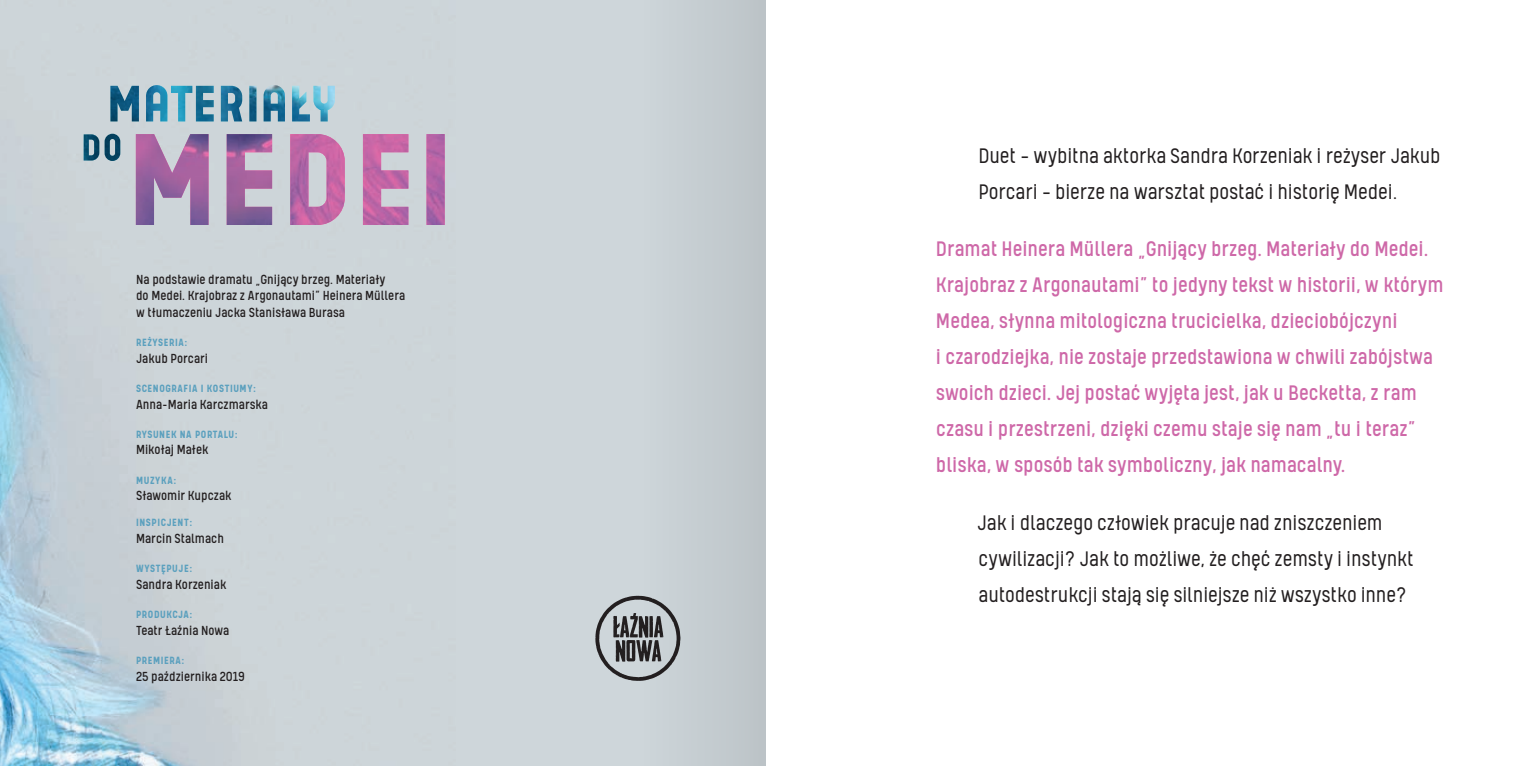
<style>
.page{position:relative;width:1531px;height:766px;background:#fff}
.page>*{position:absolute;margin:0;border:0;box-sizing:border-box;transform-origin:0 0}
.t1{font:24px/36px "Kelpt Sans B1";color:#ce68a8}
.t2{font:300 24px/36px "Kelpt Sans B1";letter-spacing:-.005em;color:#231f20}
.t3{font:15px/16.5px "Kelpt Sans B1";color:#231f20}
.t4{font:700 12px "Kelpt Sans B1";letter-spacing:.05em;color:#5ba0be}
</style>
<div class="page">
<div style="left:0;top:0;width:765px;height:765px;background:#ced6da"></div>
<img style="left:0;top:134px;width:226px;height:631px">
<svg style="left:84px;top:134px;width:361px;height:91px"></svg>
<img style="left:84px;top:85px;width:251px;height:76px">
<div style="left:591px;top:0;width:174px;height:765px;background:#c8d0d4"></div>
<p class="t3" style="left:136px;top:270px;width:271px">Na podstawie dramatu „Gnijący brzeg. Materiały<br>do Medei. Krajobraz z Argonautami” Heinera Müllera w tłumaczeniu Jacka Stanisława Burasa</p>
<p class="t4" style="left:136px;top:335px;width:53px">REŻYSERIA:</p>
<p class="t3" style="left:136px;top:349px;width:74px">Jakub Porcari</p>
<p class="t4" style="left:136px;top:381px;width:121px">SCENOGRAFIA I KOSTIUMY:</p>
<p class="t3" style="left:136px;top:395px;width:134px">Anna-Maria Karczmarska</p>
<p class="t4" style="left:136px;top:427px;width:103px">RYSUNEK NA PORTALU:</p>
<p class="t3" style="left:136px;top:441px;width:74px">Mikołaj Małek</p>
<p class="t4" style="left:136px;top:473px;width:42px">MUZYKA:</p>
<p class="t3" style="left:136px;top:487px;width:97px">Sławomir Kupczak</p>
<p class="t4" style="left:136px;top:515px;width:58px">INSPICJENT:</p>
<p class="t3" style="left:136px;top:529px;width:89px">Marcin Stalmach</p>
<p class="t4" style="left:136px;top:561px;width:58px">WYSTĘPUJE:</p>
<p class="t3" style="left:136px;top:575px;width:92px">Sandra Korzeniak</p>
<p class="t4" style="left:136px;top:607px;width:58px">PRODUKCJA:</p>
<p class="t3" style="left:136px;top:621px;width:95px">Teatr Łaźnia Nowa</p>
<p class="t4" style="left:136px;top:653px;width:50px">PREMIERA:</p>
<p class="t3" style="left:136px;top:667px;width:111px">25 października 2019</p>
<p class="t2" style="left:978px;top:137px;width:464px">Duet — wybitna aktorka Sandra Korzeniak i reżyser Jakub<br>Porcari — bierze na warsztat postać i historię Medei.</p>
<p class="t1" style="left:936px;top:230px;width:509px">Dramat Heinera Müllera „Gnijący brzeg. Materiały do Medei.<br>Krajobraz z Argonautami” to jedyny tekst w historii, w którym Medea, słynna mitologiczna trucicielka, dzieciobójczyni<br>i czarodziejka, nie zostaje przedstawiona w chwili zabójstwa swoich dzieci. Jej postać wyjęta jest, jak u Becketta, z ram czasu i przestrzeni, dzięki czemu staje się nam „tu i teraz” bliska, w sposób tak symboliczny, jak namacalny.</p>
<p class="t2" style="left:977px;top:503px;width:438px">Jak i dlaczego człowiek pracuje nad zniszczeniem cywilizacji? Jak to możliwe, że chęć zemsty i instynkt autodestrukcji stają się silniejsze niż wszystko inne?</p>
</div>
